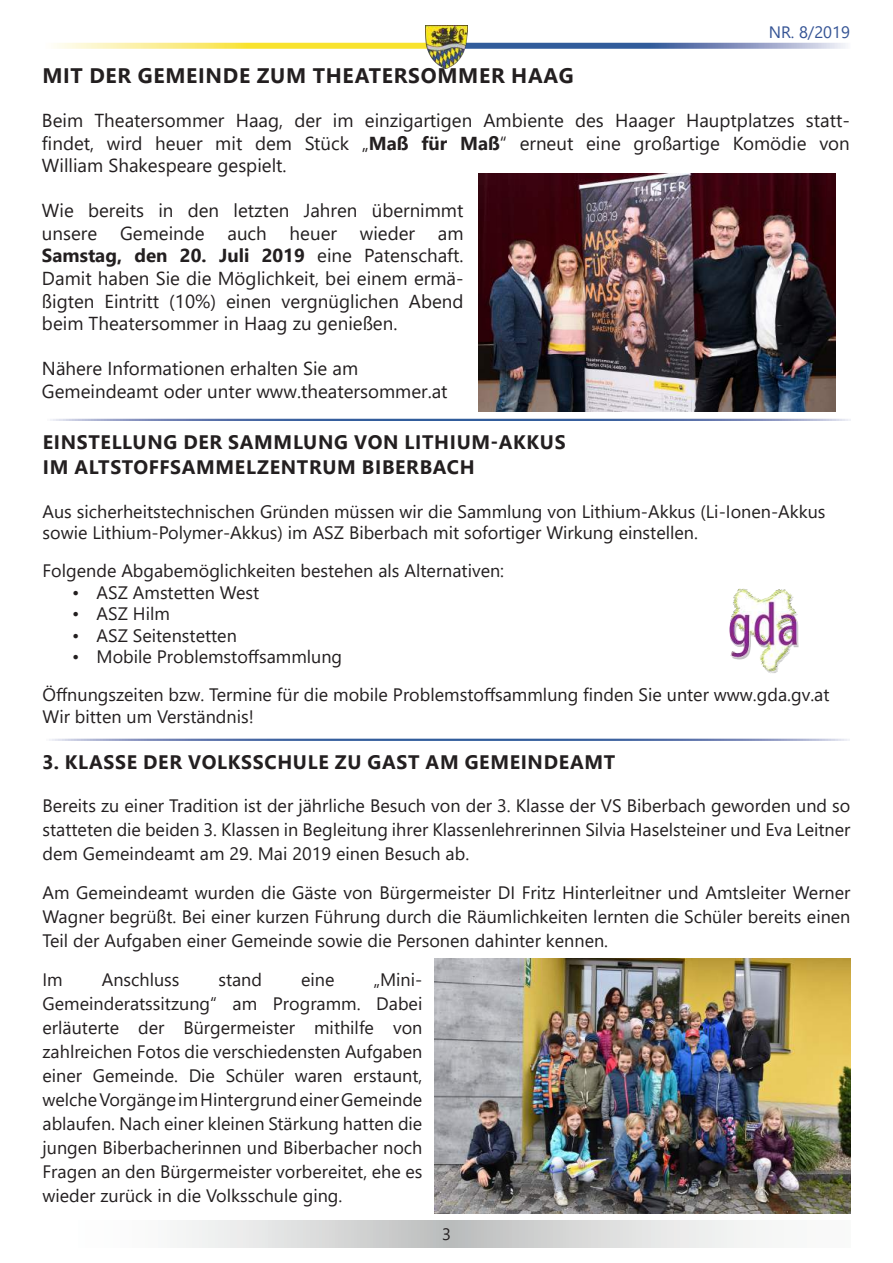
<style>
.page{position:relative;width:893px;height:1263px;background:#fff}
.page>*{position:absolute;margin:0;border:0;box-sizing:border-box;transform-origin:0 0}
.t1{font:700 21px "Segoe UI";letter-spacing:.035em;color:#231f20}
.t2{font:700 19.5px/25.5px "Segoe UI";letter-spacing:.035em;color:#231f20}
.t3{font:18.75px/22.5px "Segoe UI";color:#231f20;text-align:justify}
.t4{font:18px/24px "Segoe UI";color:#231f20;text-align:justify}
.t5{font:16.5px "Segoe UI";color:#345394}
.t6{font:16.5px "Segoe UI";color:#231f20}
.s1{font-weight:700}
</style>
<div class="page">
<svg style="left:467px;top:43px;width:379px;height:6px;background:#6782b3"></svg>
<svg style="left:177px;top:1220px;width:579px;height:27px;background:#dadbdb"></svg>
<svg style="left:54px;top:43px;width:372px;height:6px;background:#faea6b"></svg>
<img style="left:426px;top:26px;width:41px;height:42px">
<img style="left:478px;top:173px;width:358px;height:238px">
<img style="left:729px;top:588px;width:70px;height:85px">
<img style="left:434px;top:958px;width:416px;height:255px">
<p class="t5" style="left:769px;top:16px;width:83px">NR. 8/2019</p>
<p class="t1" style="left:42px;top:56px;width:533px">MIT DER GEMEINDE ZUM THEATERSOMMER HAAG</p>
<p class="t3" style="left:42px;top:108px;width:809px">Beim Theatersommer Haag, der im einzigartigen Ambiente des Haager Hauptplatzes statt&shy;findet, wird heuer mit dem Stück „<span class="s1">Maß für Maß</span>“ erneut eine großartige Komödie von William Shakespeare gespielt.</p>
<p class="t3" style="left:42px;top:198px;width:423px">Wie bereits in den letzten Jahren übernimmt unsere Gemeinde auch heuer wieder am <span class="s1">Samstag, den 20. Juli 2019</span> eine Patenschaft.<br>Damit haben Sie die Möglichkeit, bei einem ermä&shy;ßigten Eintritt (10%) einen vergnüglichen Abend beim Theatersommer in Haag zu genießen.</p>
<p class="t3" style="left:42px;top:355px;width:407px">Nähere Informationen erhalten Sie am<br>Gemeindeamt oder unter www.theatersommer.at</p>
<p class="t2" style="left:43px;top:428px;width:524px">EINSTELLUNG DER SAMMLUNG VON LITHIUM-AKKUS<br>IM ALTSTOFFSAMMELZENTRUM BIBERBACH</p>
<p class="t4" style="left:43px;top:499px;width:784px;line-height:21.6px">Aus sicherheitstechnischen Gründen müssen wir die Sammlung von Lithium-Akkus (Li-Ionen-Akkus sowie Lithium-Polymer-Akkus) im ASZ Biberbach mit sofortiger Wirkung einstellen.</p>
<p class="t4" style="left:43px;top:557px;width:463px">Folgende Abgabemöglichkeiten bestehen als Alternativen:</p>
<p class="t4" style="left:72px;top:579px;width:188px">• ASZ Amstetten West</p>
<p class="t4" style="left:72px;top:600px;width:99px">• ASZ Hilm</p>
<p class="t4" style="left:72px;top:622px;width:166px">• ASZ Seitenstetten</p>
<p class="t4" style="left:43px;top:636px;width:788px;line-height:37.8px;text-indent:30px">• Mobile Problemstoffsammlung<br>Öffnungszeiten bzw. Termine für die mobile Problemstoffsammlung finden Sie unter www.gda.gv.at</p>
<p class="t4" style="left:43px;top:703px;width:213px">Wir bitten um Verständnis!</p>
<p class="t2" style="left:43px;top:748px;width:574px">3. KLASSE DER VOLKSSCHULE ZU GAST AM GEMEINDEAMT</p>
<p class="t4" style="left:43px;top:792px;width:809px">Bereits zu einer Tradition ist der jährliche Besuch von der 3. Klasse der VS Biberbach geworden und so statteten die beiden 3. Klassen in Begleitung ihrer Klassenlehrerinnen Silvia Haselsteiner und Eva Leitner dem Gemeindeamt am 29. Mai 2019 einen Besuch ab.</p>
<p class="t4" style="left:43px;top:879px;width:809px">Am Gemeindeamt wurden die Gäste von Bürgermeister DI Fritz Hinterleitner und Amtsleiter Werner Wagner begrüßt. Bei einer kurzen Führung durch die Räumlichkeiten lernten die Schüler bereits einen Teil der Aufgaben einer Gemeinde sowie die Personen dahinter kennen.</p>
<p class="t4" style="left:43px;top:966px;width:22px">Im</p>
<p class="t4" style="left:102px;top:966px;width:79px">Anschluss</p>
<p class="t4" style="left:218px;top:966px;width:45px">stand</p>
<p class="t4" style="left:301px;top:966px;width:35px">eine</p>
<p class="t4" style="left:43px;top:966px;width:381px;text-indent:331px">„Mini-Gemeinderatssitzung“ am Programm. Dabei erläuterte der Bürgermeister mithilfe von zahlreichen Fotos die verschiedensten Aufgaben einer Gemeinde. Die Schüler waren erstaunt, welche Vorgänge im Hintergrund einer Gemeinde ablaufen. Nach einer kleinen Stärkung hatten die jungen Biberbacherinnen und Biberbacher noch Fragen an den Bürgermeister vorbereitet, ehe es wieder zurück in die Volksschule ging.</p>
<p class="t6" style="left:442px;top:1218px;width:10px">3</p>
</div>
